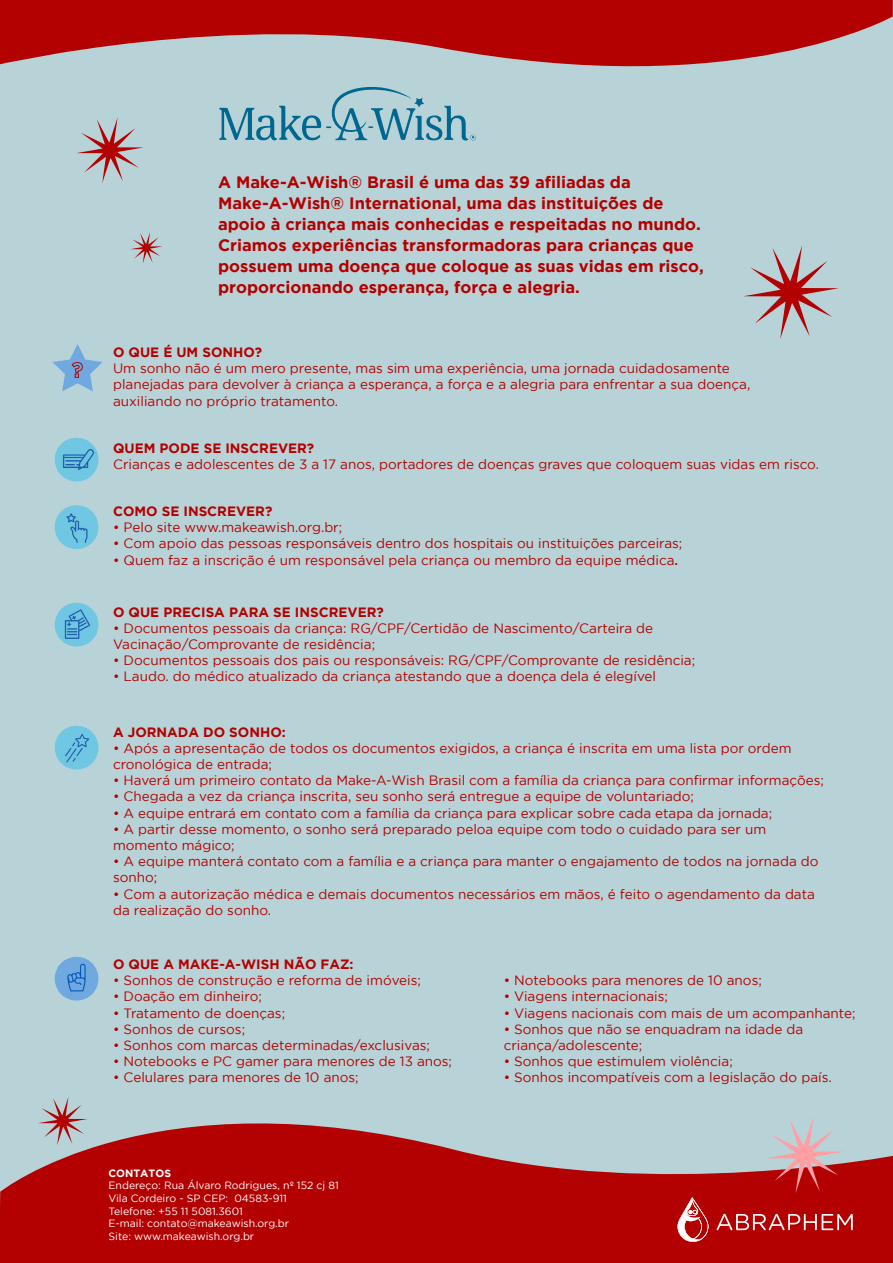
<style>
.page{position:relative;width:893px;height:1263px;background:#b8d3d7}
.page>*{position:absolute;margin:0;border:0;box-sizing:border-box;transform-origin:0 0}
.t1{font:700 16.5px/21px "Gotham";color:#b30000}
.t2{font:13.5px/16.2px "Gotham";color:#b30000}
.t3{font:700 13.5px "Gotham";color:#b30000}
.t4{font:10.5px/12.6px "Gotham";color:#fff}
.t5{font:700 10.5px "Gotham";color:#fff}
.s1{font-weight:500}
</style>
<div class="page">
<svg style="left:0;top:1123px;width:893px;height:140px;fill:#b30000"></svg>
<svg style="left:0;top:0;width:893px;height:67px;fill:#b30000"></svg>
<svg style="left:743px;top:246px;width:96px;height:93px"></svg>
<svg style="left:765px;top:1117px;width:79px;height:76px"></svg>
<svg style="left:76px;top:118px;width:67px;height:65px"></svg>
<svg style="left:130px;top:232px;width:32px;height:32px"></svg>
<svg style="left:38px;top:1097px;width:50px;height:48px"></svg>
<svg style="left:55px;top:438px;width:32px;height:43px"></svg>
<svg style="left:55px;top:505px;width:43px;height:44px"></svg>
<svg style="left:55px;top:603px;width:43px;height:43px"></svg>
<svg style="left:55px;top:726px;width:43px;height:43px"></svg>
<svg style="left:55px;top:957px;width:43px;height:43px"></svg>
<img style="left:59px;top:440px;width:39px;height:39px">
<img style="left:58px;top:508px;width:39px;height:39px">
<img style="left:58px;top:604px;width:39px;height:40px">
<img style="left:60px;top:730px;width:34px;height:35px">
<img style="left:58px;top:960px;width:36px;height:36px">
<svg style="left:53px;top:344px;width:50px;height:47px"></svg>
<svg style="left:677px;top:1197px;width:31px;height:45px"></svg>
<svg style="left:717px;top:1214px;width:136px;height:16px;background:#c84a4a"></svg>
<svg style="left:219px;top:87px;width:258px;height:54px"></svg>
<p class="t1" style="left:218px;top:171px;width:487px">A Make-A-Wish® Brasil é uma das 39 afiliadas da Make-A-Wish® International, uma das instituições de apoio à criança mais conhecidas e respeitadas no mundo.<br>Criamos experiências transformadoras para crianças que possuem uma doença que coloque as suas vidas em risco, proporcionando esperança, força e alegria.</p>
<p class="t3" style="left:113px;top:344px;width:151px">O QUE É UM SONHO?</p>
<p class="t2" style="left:113px;top:360px;width:639px">Um sonho não é um mero presente, mas sim uma experiência, uma jornada cuidadosamente planejadas para devolver à criança a esperança, a força e a alegria para enfrentar a sua doença, auxiliando no próprio tratamento.</p>
<p class="t3" style="left:113px;top:440px;width:203px">QUEM PODE SE INSCREVER?</p>
<p class="t2" style="left:113px;top:456px;width:707px">Crianças e adolescentes de 3 a 17 anos, portadores de doenças graves que coloquem suas vidas em risco.</p>
<p class="t3" style="left:113px;top:503px;width:161px">COMO SE INSCREVER?</p>
<p class="t2" style="left:113px;top:519px;width:231px">• Pelo site www.makeawish.org.br;</p>
<p class="t2" style="left:113px;top:535px;width:571px">• Com apoio das pessoas responsáveis dentro dos hospitais ou instituições parceiras;</p>
<p class="t2" style="left:113px;top:551px;width:567px">• Quem faz a inscrição é um responsável pela criança ou membro da equipe médica<span class="s1">.</span></p>
<p class="t3" style="left:113px;top:604px;width:272px">O QUE PRECISA PARA SE INSCREVER?</p>
<p class="t2" style="left:113px;top:620px;width:542px">• Documentos pessoais da criança: RG/CPF/Certidão de Nascimento/Carteira de<br>Vacinação/Comprovante de residência;</p>
<p class="t2" style="left:113px;top:652px;width:584px">• Documentos pessoais dos pais ou responsáveis: RG/CPF/Comprovante de residência;</p>
<p class="t2" style="left:113px;top:668px;width:545px">• Laudo. do médico atualizado da criança atestando que a doença dela é elegível</p>
<p class="t3" style="left:113px;top:724px;width:174px">A JORNADA DO SONHO:</p>
<p class="t2" style="left:113px;top:740px;width:680px">• Após a apresentação de todos os documentos exigidos, a criança é inscrita em uma lista por ordem cronológica de entrada;</p>
<p class="t2" style="left:113px;top:772px;width:712px">• Haverá um primeiro contato da Make-A-Wish Brasil com a família da criança para confirmar informações;</p>
<p class="t2" style="left:113px;top:788px;width:582px">• Chegada a vez da criança inscrita, seu sonho será entregue a equipe de voluntariado;</p>
<p class="t2" style="left:113px;top:804px;width:661px">• A equipe entrará em contato com a família da criança para explicar sobre cada etapa da jornada;</p>
<p class="t2" style="left:113px;top:821px;width:655px">• A partir desse momento, o sonho será preparado peloa equipe com todo o cuidado para ser um momento mágico;</p>
<p class="t2" style="left:113px;top:853px;width:707px">• A equipe manterá contato com a família e a criança para manter o engajamento de todos na jornada do sonho;</p>
<p class="t2" style="left:113px;top:885px;width:703px">• Com a autorização médica e demais documentos necessários em mãos, é feito o agendamento da data da realização do sonho.</p>
<p class="t3" style="left:113px;top:956px;width:242px">O QUE A MAKE-A-WISH NÃO FAZ:</p>
<p class="t2" style="left:113px;top:972px;width:309px">• Sonhos de construção e reforma de imóveis;</p>
<p class="t2" style="left:113px;top:988px;width:150px">• Doação em dinheiro;</p>
<p class="t2" style="left:113px;top:1004px;width:174px">• Tratamento de doenças;</p>
<p class="t2" style="left:113px;top:1021px;width:134px">• Sonhos de cursos;</p>
<p class="t2" style="left:113px;top:1037px;width:318px">• Sonhos com marcas determinadas/exclusivas;</p>
<p class="t2" style="left:113px;top:1053px;width:340px">• Notebooks e PC gamer para menores de 13 anos;</p>
<p class="t2" style="left:113px;top:1069px;width:247px">• Celulares para menores de 10 anos;</p>
<p class="t2" style="left:504px;top:972px;width:260px">• Notebooks para menores de 10 anos;</p>
<p class="t2" style="left:504px;top:988px;width:166px">• Viagens internacionais;</p>
<p class="t2" style="left:504px;top:1004px;width:353px">• Viagens nacionais com mais de um acompanhante;</p>
<p class="t2" style="left:504px;top:1021px;width:301px">• Sonhos que não se enquadram na idade da criança/adolescente;</p>
<p class="t2" style="left:504px;top:1053px;width:231px">• Sonhos que estimulem violência;</p>
<p class="t2" style="left:504px;top:1069px;width:329px">• Sonhos incompatíveis com a legislação do país.</p>
<p class="t5" style="left:109px;top:1167px;width:64px">CONTATOS</p>
<p class="t4" style="left:109px;top:1179px;width:232px">Endereço: Rua Álvaro Rodrigues, nº 152 cj 81<br>Vila Cordeiro - SP CEP: 04583-911<br>Telefone: +55 11 5081.3601<br>E-mail: contato@makeawish.org.br<br>Site: www.makeawish.org.br</p>
</div>
